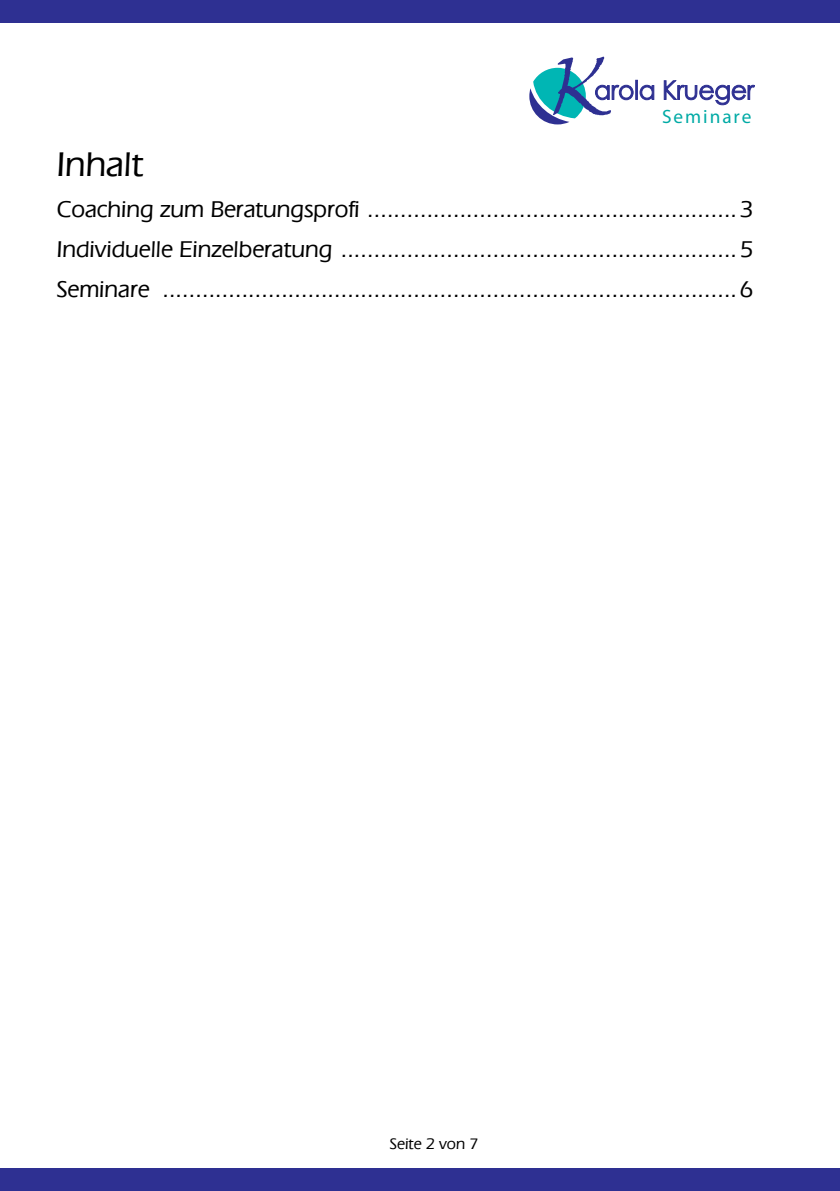
<style>
.page{position:relative;width:840px;height:1191px;background:#fff}
.page>*{position:absolute;margin:0;border:0;box-sizing:border-box;transform-origin:0 0}
.t1{font:500 36px "Eras IT Cby BT";color:#000}
.t2{font:500 24px/40.2px "Eras IT Cby BT";color:#000;text-align:justify}
.t3{font:19.2px "Myriad Pro";letter-spacing:.1em;color:#00aaa5}
.t4{font:500 16px "Eras IT Cby BT";color:#000}
</style>
<div class="page">
<div style="left:0;top:0;width:839px;height:23px;background:#2e3092"></div>
<div style="left:0;top:1168px;width:839px;height:23px;background:#2e3092"></div>
<svg style="left:529px;top:57px;width:225px;height:67px"></svg>
<p class="t3" style="left:661px;top:105px;width:91px">Seminare</p>
<h1 class="t1" style="left:57px;top:143px;width:88px">Inhalt</h1>
<p class="t2" style="left:57px;top:188px;width:697px">Coaching zum Beratungsprofi ........................................................3<br>Individuelle Einzelberatung ............................................................5<br>Seminare .......................................................................................6</p>
<p class="t4" style="left:390px;top:1134px;width:90px">Seite 2 von 7</p>
</div>
